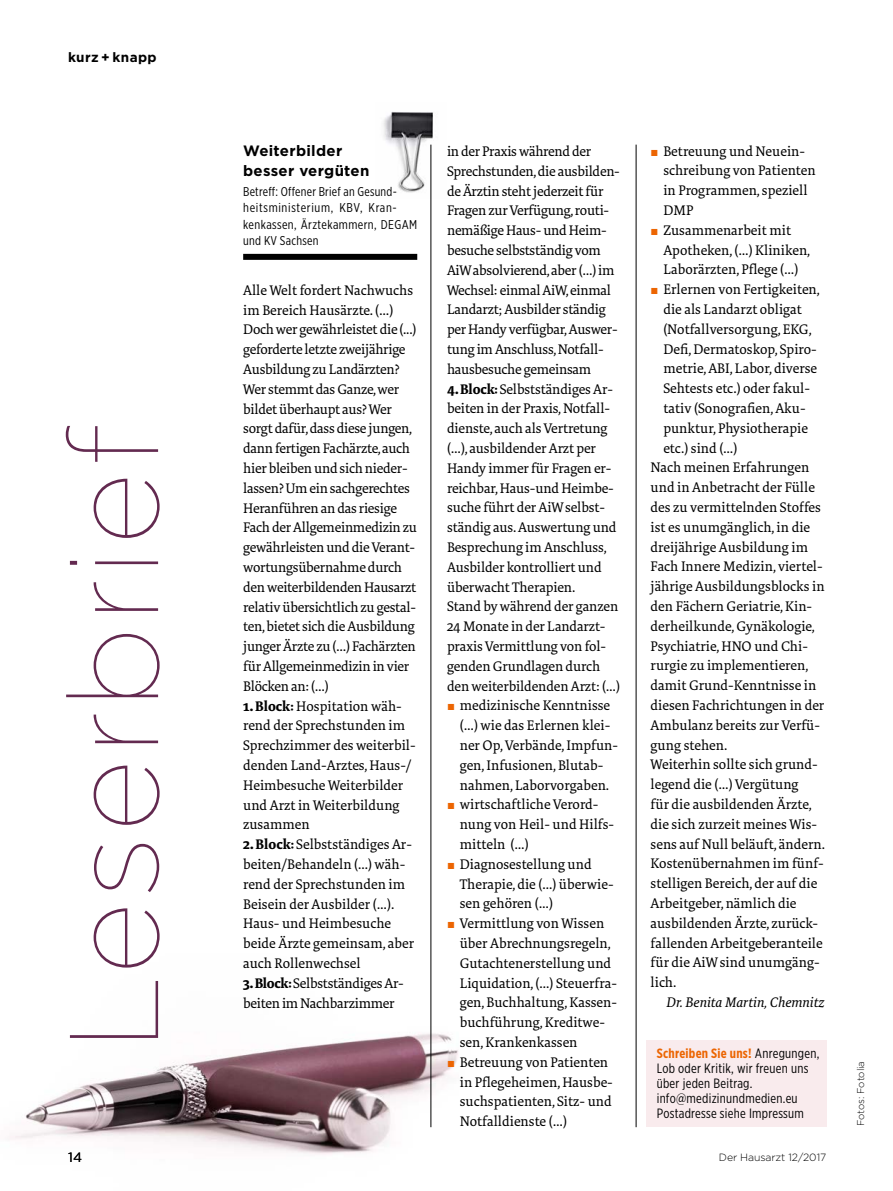
<style>
.page{position:relative;width:893px;height:1191px;background:#fff}
.page>*{position:absolute;margin:0;border:0;box-sizing:border-box;transform-origin:0 0}
.t1{font:100 126px "Gotham";letter-spacing:.03em;color:#632a50}
.t2{font:700 15px/19.8px "Gotham";letter-spacing:.02em;color:#000}
.t3{font:14.25px/19.8px "Tundra Pro";color:#000}
.t4{font:14.25px/19.8px "Tundra Pro";letter-spacing:-.02em;color:#000}
.t5{font:italic 14.25px "Tundra Pro";color:#000}
.t6{font:13.5px/15px "Gotham X Narrow";letter-spacing:.02em;color:#000}
.t7{font:700 13.5px "Gotham";letter-spacing:.03em;color:#000}
.t8{font:13.5px "Gotham";color:#000}
.t9{font:12.75px/16.5px "Gotham X Narrow";letter-spacing:.03em;color:#000}
.t10{font:300 10.5px "Gotham";letter-spacing:-.01em;color:#000}
.t11{font:300 9.75px "Gotham";color:#000}
.s1{font-weight:700}
.s2{font-family:"European Pi CRM 3";color:#ec6502}
.s3{font-weight:700;color:#ec6502}
</style>
<div class="page">
<img style="left:383px;top:111px;width:50px;height:87px">
<hr style="left:430px;top:145px;width:1px;height:982px;background:#000">
<hr style="left:636px;top:145px;width:1px;height:982px;background:#000">
<img style="left:10px;top:953px;width:448px;height:201px">
<div style="left:243px;top:254px;width:174px;height:6px;background:#000"></div>
<div style="left:646px;top:1040px;width:180px;height:87px;background:#f9ebed"></div>
<p class="t7" style="left:68px;top:48px;width:90px">kurz + knapp</p>
<h1 class="t1" style="left:36px;top:1051px;width:626px;rotate:-90deg">Leserbrief</h1>
<p class="t2" style="left:243px;top:141px;width:128px">Weiterbilder besser vergüten</p>
<p class="t9" style="left:243px;top:183px;width:175px">Betreff: Offener Brief an Gesund&shy;heitsministerium, KBV, Kran&shy;kenkassen, Ärztekammern, DEGAM und KV Sachsen</p>
<p class="t4" style="left:243px;top:280px;width:175px">Alle Welt fordert Nachwuchs im Bereich Hausärzte. (…)<br>Doch wer gewährleistet die (...) geforderte letzte zweijährige<br>Ausbildung zu Landärzten?<br>Wer stemmt das Ganze, wer bildet überhaupt aus? Wer sorgt dafür, dass diese jungen, dann fertigen Fachärzte, auch hier bleiben und sich nieder&shy;lassen? Um ein sachgerechtes<br>Heranführen an das riesige<br>Fach der Allgemeinmedizin zu gewährleisten und die Verant&shy;wortungsübernahme durch den weiterbildenden Hausarzt relativ übersichtlich zu gestal&shy;ten, bietet sich die Ausbildung junger Ärzte zu (…) Fachärzten für Allgemeinmedizin in vier<br>Blöcken an: (…)</p>
<p class="t3" style="left:243px;top:696px;width:174px"><span class="s1">1. Block:</span> Hospitation wäh&shy;rend der Sprechstunden im<br>Sprechzimmer des weiterbil&shy;denden Land-Arztes, Haus-/<br>Heimbesuche Weiterbilder und Arzt in Weiterbildung zusammen</p>
<p class="t3" style="left:243px;top:835px;width:173px"><span class="s1">2. Block:</span> Selbstständiges Ar&shy;beiten/Behandeln (...) wäh&shy;rend der Sprechstunden im<br>Beisein der Ausbilder (…).<br>Haus- und Heimbesuche beide Ärzte gemeinsam, aber auch Rollenwechsel</p>
<p class="t4" style="left:243px;top:973px;width:162px"><span class="s1">3. Block:</span> Selbstständiges Ar&shy;beiten im Nachbarzimmer</p>
<p class="t4" style="left:447px;top:142px;width:174px">in der Praxis während der<br>Sprechstunden, die ausbilden&shy;de Ärztin steht jederzeit für<br>Fragen zur Verfügung, routi&shy;nemäßige Haus- und Heim&shy;besuche selbstständig vom<br>AiW absolvierend, aber (…) im<br>Wechsel: einmal AiW, einmal<br>Landarzt; Ausbilder ständig per Handy verfügbar, Auswer&shy;tung im Anschluss, Notfall&shy;hausbesuche gemeinsam</p>
<p class="t3" style="left:447px;top:379px;width:175px"><span class="s1">4. Block:</span> Selbstständiges Ar&shy;beiten in der Praxis, Notfall&shy;dienste, auch als Vertretung (…), ausbildender Arzt per<br>Handy immer für Fragen er&shy;reichbar, Haus-und Heimbe&shy;suche führt der AiW selbst&shy;ständig aus. Auswertung und<br>Besprechung im Anschluss,<br>Ausbilder kontrolliert und überwacht Therapien.<br>Stand by während der ganzen<br>24 Monate in der Landarzt&shy;praxis Vermittlung von fol&shy;genden Grundlagen durch den weiterbildenden Arzt: (…)</p>
<p class="t3" style="left:460px;top:696px;width:160px;text-indent:-13px"><span class="s2">▪</span> medizinische Kenntnisse (…) wie das Erlernen klei&shy;ner Op, Verbände, Impfun&shy;gen, Infusionen, Blutab&shy;nahmen, Laborvorgaben.</p>
<p class="t3" style="left:460px;top:795px;width:156px;text-indent:-13px"><span class="s2">▪</span> wirtschaftliche Verord&shy;nung von Heil- und Hilfs&shy;mitteln (…)</p>
<p class="t3" style="left:460px;top:854px;width:155px;text-indent:-13px"><span class="s2">▪</span> Diagnosestellung und<br>Therapie, die (...) überwie&shy;sen gehören (…)</p>
<p class="t3" style="left:460px;top:913px;width:159px;text-indent:-13px"><span class="s2">▪</span> Vermittlung von Wissen über Abrechnungsregeln,<br>Gutachtenerstellung und<br>Liquidation, (...) Steuerfra&shy;gen, Buchhaltung, Kassen&shy;buchführung, Kreditwe&shy;sen, Krankenkassen</p>
<p class="t3" style="left:460px;top:1052px;width:155px;text-indent:-13px"><span class="s2">▪</span> Betreuung von Patienten in Pflegeheimen, Hausbe&shy;suchspatienten, Sitz- und<br>Notfalldienste (…)</p>
<p class="t3" style="left:663px;top:141px;width:154px;text-indent:-13px"><span class="s2">▪</span> Betreuung und Neuein&shy;schreibung von Patienten in Programmen, speziell<br>DMP</p>
<p class="t3" style="left:663px;top:220px;width:149px;text-indent:-13px"><span class="s2">▪</span> Zusammenarbeit mit<br>Apotheken, (…) Kliniken,<br>Laborärzten, Pflege (…)</p>
<p class="t3" style="left:651px;top:280px;width:171px"><span class="s2">▪</span> Erlernen von Fertigkeiten,</p>
<p class="t3" style="left:663px;top:300px;width:140px">die als Landarzt obligat</p>
<p class="t3" style="left:663px;top:319px;width:150px">(Notfallversorgung, EKG,</p>
<p class="t3" style="left:663px;top:339px;width:155px">Defi, Dermatoskop, Spiro-</p>
<p class="t3" style="left:663px;top:359px;width:155px">metrie, ABI, Labor, diverse</p>
<p class="t3" style="left:663px;top:379px;width:148px">Sehtests etc.) oder fakul-</p>
<p class="t3" style="left:663px;top:399px;width:144px">tativ (Sonografien, Aku-</p>
<p class="t3" style="left:663px;top:418px;width:146px">punktur, Physiotherapie</p>
<p class="t3" style="left:663px;top:438px;width:76px">etc.) sind (…)</p>
<p class="t3" style="left:651px;top:458px;width:160px">Nach meinen Erfahrungen</p>
<p class="t3" style="left:651px;top:478px;width:166px">und in Anbetracht der Fülle</p>
<p class="t3" style="left:651px;top:497px;width:172px">des zu vermittelnden Stoffes</p>
<p class="t3" style="left:651px;top:517px;width:161px">ist es unumgänglich, in die</p>
<p class="t3" style="left:651px;top:537px;width:159px">dreijährige Ausbildung im</p>
<p class="t3" style="left:651px;top:557px;width:174px">Fach Innere Medizin, viertel-</p>
<p class="t3" style="left:651px;top:577px;width:175px">jährige Ausbildungsblocks in</p>
<p class="t3" style="left:651px;top:596px;width:163px">den Fächern Geriatrie, Kin-</p>
<p class="t3" style="left:651px;top:616px;width:166px">derheilkunde, Gynäkologie,</p>
<p class="t3" style="left:651px;top:636px;width:159px">Psychiatrie, HNO und Chi-</p>
<p class="t3" style="left:651px;top:656px;width:159px">rurgie zu implementieren,</p>
<p class="t3" style="left:651px;top:676px;width:167px">damit Grund-Kenntnisse in</p>
<p class="t3" style="left:651px;top:695px;width:175px">diesen Fachrichtungen in der</p>
<p class="t3" style="left:651px;top:715px;width:171px">Ambulanz bereits zur Verfü-</p>
<p class="t3" style="left:651px;top:735px;width:78px">gung stehen.</p>
<p class="t3" style="left:651px;top:755px;width:169px">Weiterhin sollte sich grund-</p>
<p class="t3" style="left:651px;top:775px;width:150px">legend die (…) Vergütung</p>
<p class="t3" style="left:651px;top:794px;width:163px">für die ausbildenden Ärzte,</p>
<p class="t3" style="left:651px;top:814px;width:168px">die sich zurzeit meines Wis-</p>
<p class="t3" style="left:651px;top:834px;width:176px">sens auf Null beläuft, ändern.</p>
<p class="t3" style="left:651px;top:854px;width:175px">Kostenübernahmen im fünf-</p>
<p class="t3" style="left:651px;top:874px;width:168px">stelligen Bereich, der auf die</p>
<p class="t3" style="left:651px;top:893px;width:147px">Arbeitgeber, nämlich die</p>
<p class="t3" style="left:651px;top:913px;width:169px">ausbildenden Ärzte, zurück-</p>
<p class="t3" style="left:651px;top:933px;width:174px">fallenden Arbeitgeberanteile</p>
<p class="t3" style="left:651px;top:953px;width:171px">für die AiW sind unumgäng-</p>
<p class="t3" style="left:651px;top:973px;width:27px">lich.</p>
<p class="t5" style="left:666px;top:993px;width:160px">Dr. Benita Martin, Chemnitz</p>
<p class="t6" style="left:657px;top:1045px;width:164px"><span class="s3">Schreiben Sie uns!</span> Anregungen,<br>Lob oder Kritik, wir freuen uns über jeden Beitrag. info@medizinundmedien.eu<br>Postadresse siehe Impressum</p>
<p class="t8" style="left:68px;top:1148px;width:16px">14</p>
<p class="t10" style="left:719px;top:1150px;width:109px">Der Hausarzt 12/2017</p>
<p class="t11" style="left:855px;top:1126px;width:67px;rotate:-90deg">Fotos: Fotolia</p>
</div>
